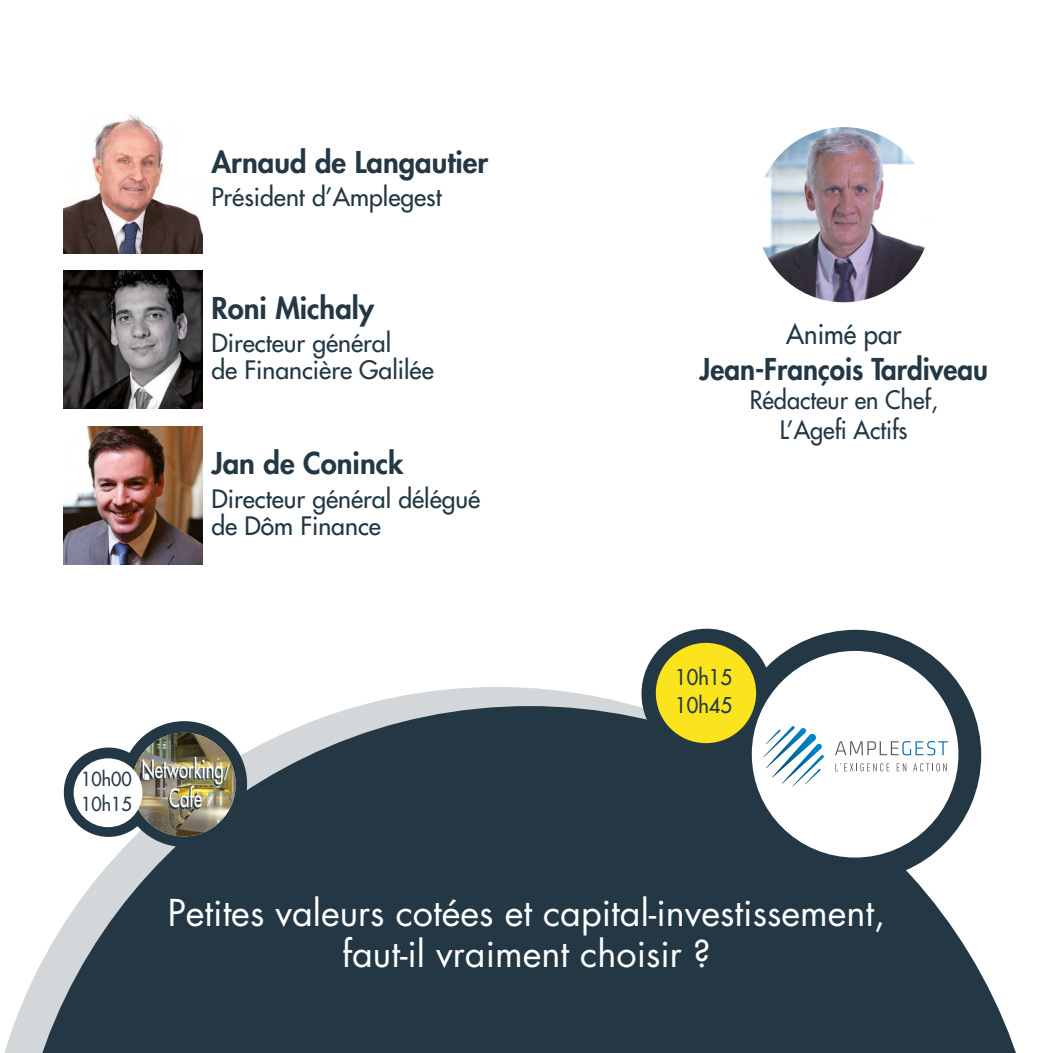
<style>
.page{position:relative;width:1053px;height:1053px;background:#fff}
.page>*{position:absolute;margin:0;border:0;box-sizing:border-box;transform-origin:0 0}
.t1{font:36px/40.5px "Futura";color:#fff;text-align:center}
.t2{font:800 29.25px "Futura";color:#233844}
.t3{font:800 29.25px "Futura";color:#233844;scale:.95 1}
.t4{font:27px "Futura";color:#233844;scale:.95 1}
.t5{font:24.75px/27px "Futura";color:#233844}
.t6{font:24.75px/29.7px "Futura";color:#233844;text-align:center;scale:.95 1}
.t7{font:24.53px/29.5px "Futura";color:#fff;text-align:center;scale:.68 1}
.t8{font:21.15px/27.7px "Futura";color:#233844;scale:.95 1}
.t9{font:18.9px/24.5px "Futura";color:#233844;scale:.95 1}
.s1{font-size:15.75px}
</style>
<div class="page">
<svg style="left:5px;top:687px;width:966px;height:365px"></svg>
<svg style="left:14px;top:706px;width:1002px;height:346px;background:#4c5d66"></svg>
<div style="left:641px;top:628px;width:130px;height:130px;background:#233844;border-radius:50%"></div>
<div style="left:730px;top:629px;width:251px;height:251px;background:#233844;border-radius:50%"></div>
<div style="left:751px;top:651px;width:207px;height:206px;background:#fff;border-radius:50%"></div>
<div style="left:655px;top:643px;width:101px;height:100px;background:#fbe31d;border-radius:50%"></div>
<img style="left:64px;top:115px;width:138px;height:138px">
<img style="left:64px;top:270px;width:138px;height:139px">
<img style="left:64px;top:426px;width:138px;height:138px">
<svg style="left:763px;top:726px;width:61px;height:60px"></svg>
<svg style="left:835px;top:741px;width:112px;height:14px"></svg>
<svg style="left:835px;top:763px;width:54px;height:8px"></svg>
<svg style="left:896px;top:763px;width:10px;height:8px"></svg>
<svg style="left:913px;top:763px;width:33px;height:8px"></svg>
<div style="left:121px;top:721px;width:126px;height:125px;background:#233844;border-radius:50%"></div>
<div style="left:64px;top:747px;width:89px;height:89px;background:#233844;border-radius:50%"></div>
<img style="left:132px;top:732px;width:104px;height:104px;border-radius:52px">
<div style="left:74px;top:758px;width:68px;height:69px;background:#fff;border-radius:50%"></div>
<img style="left:756px;top:127px;width:175px;height:175px;border-radius:88px">
<p class="t2" style="left:211px;top:142px;width:278px">Arnaud de Langautier</p>
<p class="t5" style="left:211px;top:183px;width:232px">Président d’Amplegest</p>
<p class="t2" style="left:211px;top:288px;width:164px">Roni Michaly</p>
<p class="t5" style="left:211px;top:329px;width:224px">Directeur général<br>de Financière Galilée</p>
<p class="t2" style="left:211px;top:444px;width:194px">Jan de Coninck</p>
<p class="t5" style="left:211px;top:485px;width:270px">Directeur général délégué de Dôm Finance</p>
<p class="t4" style="left:786px;top:317px;width:123px">Animé par</p>
<p class="t3" style="left:699px;top:349px;width:305px">Jean-François Tardiveau</p>
<p class="t6" style="left:749px;top:385px;width:200px">Rédacteur en Chef,<br>L’Agefi Actifs</p>
<p class="t9" style="left:81px;top:767px;width:55px">10h00<br>10h15</p>
<p class="t7" style="left:142px;top:754px;width:131px">Networking<span class="s1">/<br></span>Café</p>
<p class="t8" style="left:675px;top:663px;width:61px">10h15<br>10h45</p>
<h1 class="t1" style="left:168px;top:892px;width:719px">Petites valeurs cotées et capital-investissement, faut-il vraiment choisir ?</h1>
</div>
